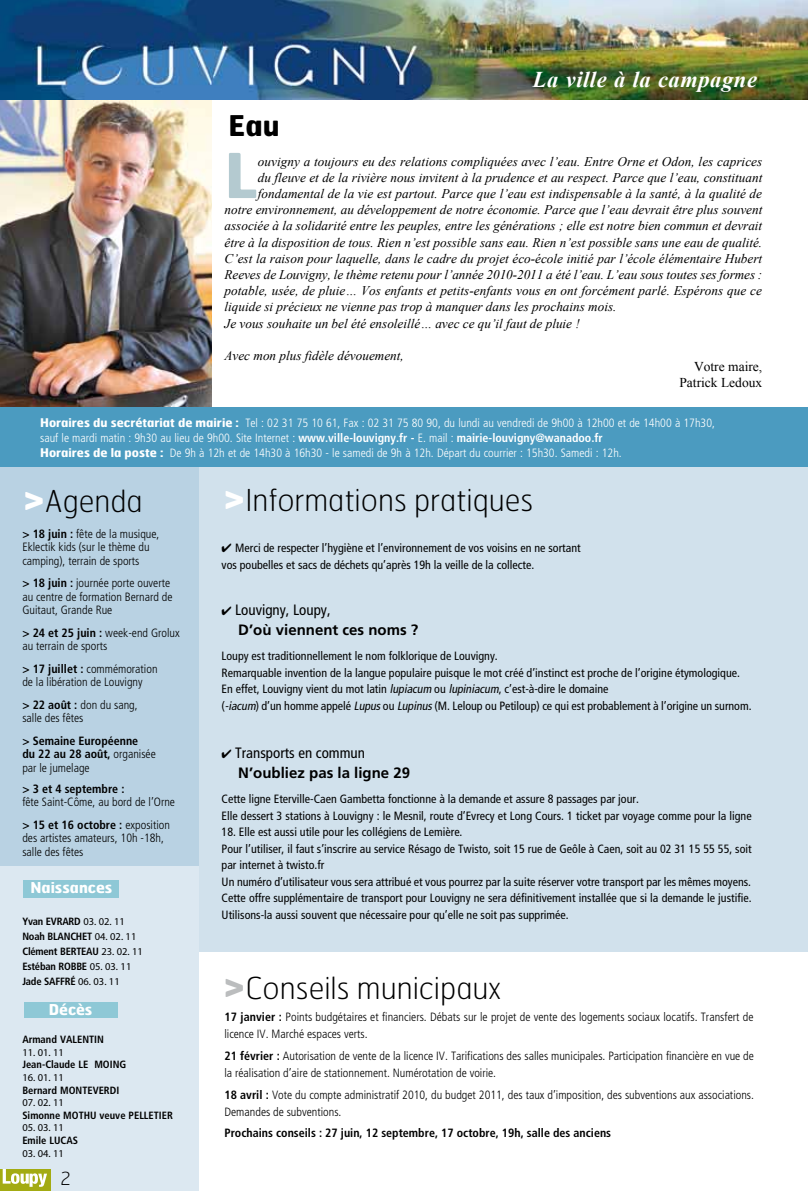
<style>
.page{position:relative;width:808px;height:1191px;background:#fff}
.page>*{position:absolute;margin:0;border:0;box-sizing:border-box;transform-origin:0 0}
.t1{font:700 61.65px "Hermes";color:#b4cad0}
.t2{font:100 30.15px "Hermes";color:#000}
.t3{font:700 28.5px "Hermes";color:#000}
.t4{font:italic 700 22.5px "Times New Roman";letter-spacing:.025em;color:#fff}
.t5{font:100 18px "Hermes";color:#000}
.t6{font:700 15px/19.5px "Frutiger";color:#000}
.t7{font:700 15px "Hermes";color:#fff}
.t8{font:13.5px/16.5px "Times New Roman";color:#000;text-align:right}
.t9{font:italic 13.2px "Times New Roman";color:#000}
.t10{font:condensed 12px/16.5px "Frutiger";color:#000}
.t11{font:300 condensed 12px/13.5px "Frutiger";color:#000}
.t12{font:300 condensed 12px/15px "Frutiger";color:#fff}
.t13{font:700 condensed 12px/13.5px "Frutiger";color:#000}
.t14{font:700 condensed 10.5px/15px "Frutiger";letter-spacing:-.02em;color:#000}
.t15{font:700 condensed 10.5px "Frutiger";color:#000}
.t16{font:10.5px "Myriad Pro";color:#000}
.s1{font-family:"Hermes";font-weight:700;font-stretch:normal}
.s2{font-weight:700}
.s3{font-weight:700;font-size:41.55px;color:#fff}
.s4{font-weight:300}
.s5{font-family:"Myriad Pro";font-weight:400;font-stretch:normal}
.s6{font-weight:400;font-stretch:condensed}
.s7{font-style:italic}
.s8{font-weight:700;font-size:41.55px;color:#bbbdbe}
</style>
<div class="page">
<img style="left:0;top:99px;width:211px;height:308px">
<div style="left:179px;top:435px;width:629px;height:517px;background:#d1e1ec"></div>
<div style="left:0;top:440px;width:198px;height:429px;background:#b9d2e3"></div>
<div style="left:0;top:866px;width:198px;height:325px;background:#dce8f1"></div>
<img style="left:0;top:0;width:808px;height:99px">
<div style="left:0;top:1169px;width:50px;height:22px;background:#a3ab12"></div>
<svg style="left:3px;top:1169px;width:44px;height:17px"></svg>
<div style="left:24px;top:880px;width:95px;height:17px;background:#8ec8d6"></div>
<div style="left:24px;top:1003px;width:93px;height:15px;background:#8ec8d6"></div>
<div style="left:0;top:407px;width:808px;height:60px;background:#4b9bc0"></div>
<h3 class="t3" style="left:229px;top:107px;width:52px">Eau</h3>
<h3 class="t4" style="left:533px;top:63px;width:226px">La ville à la campagne</h3>
<h1 class="t1" style="left:225px;top:135px;width:35px">L</h1>
<p class="t9" style="left:258px;top:152px;width:506px">ouvigny a toujours eu des relations compliquées avec l’eau. Entre Orne et Odon, les caprices</p>
<p class="t9" style="left:258px;top:168px;width:506px">du fleuve et de la rivière nous invitent à la prudence et au respect. Parce que l’eau, constituant</p>
<p class="t9" style="left:258px;top:184px;width:506px">fondamental de la vie est partout. Parce que l’eau est indispensable à la santé, à la qualité de</p>
<p class="t9" style="left:225px;top:201px;width:539px">notre environnement, au développement de notre économie. Parce que l’eau devrait être plus souvent</p>
<p class="t9" style="left:225px;top:217px;width:539px">associée à la solidarité entre les peuples, entre les générations ; elle est notre bien commun et devrait</p>
<p class="t9" style="left:225px;top:233px;width:539px">être à la disposition de tous. Rien n’est possible sans eau. Rien n’est possible sans une eau de qualité.</p>
<p class="t9" style="left:225px;top:249px;width:539px">C’est la raison pour laquelle, dans le cadre du projet éco-école initié par l’école élémentaire Hubert</p>
<p class="t9" style="left:225px;top:265px;width:539px">Reeves de Louvigny, le thème retenu pour l’année 2010-2011 a été l’eau. L’eau sous toutes ses formes :</p>
<p class="t9" style="left:225px;top:282px;width:539px">potable, usée, de pluie… Vos enfants et petits-enfants vous en ont forcément parlé. Espérons que ce</p>
<p class="t9" style="left:225px;top:298px;width:393px">liquide si précieux ne vienne pas trop à manquer dans les prochains mois.</p>
<p class="t9" style="left:225px;top:314px;width:357px">Je vous souhaite un bel été ensoleillé… avec ce qu’il faut de pluie !</p>
<p class="t9" style="left:225px;top:346px;width:181px">Avec mon plus fidèle dévouement,</p>
<p class="t8" style="left:679px;top:358px;width:84px">Votre maire,<br>Patrick Ledoux</p>
<p class="t12" style="left:40px;top:415px;width:676px"><span class="s1">Horaires du secrétariat de mairie :</span> Tel : 02 31 75 10 61, Fax : 02 31 75 80 90, du lundi au vendredi de 9h00 à 12h00 et de 14h00 à 17h30, sauf le mardi matin : 9h30 au lieu de 9h00. Site Internet : <span class="s2">www.ville-louvigny.fr -</span> E. mail : <span class="s2">mairie-louvigny@wanadoo.fr<br></span><span class="s1">Horaires de la poste :</span> De 9h à 12h et de 14h30 à 16h30 - le samedi de 9h à 12h. Départ du courrier : 15h30. Samedi : 12h.</p>
<h2 class="t2" style="left:22px;top:482px;width:122px"><span class="s3">&gt;</span>Agenda</h2>
<p class="t11" style="left:22px;top:527px;width:139px"><span class="s2">&gt; 18 juin :</span> fête de la musique,<br>Eklectik kids (sur le thème du camping), terrain de sports</p>
<p class="t11" style="left:22px;top:576px;width:152px"><span class="s2">&gt; 18 juin :</span> journée porte ouverte au centre de formation Bernard de<br>Guitaut, Grande Rue</p>
<p class="t11" style="left:22px;top:626px;width:159px"><span class="s2">&gt; 24 et 25 juin :</span> week-end Grolux au terrain de sports</p>
<p class="t11" style="left:22px;top:662px;width:137px"><span class="s2">&gt; 17 juillet :</span> commémoration de la libération de Louvigny</p>
<p class="t11" style="left:22px;top:698px;width:117px"><span class="s2">&gt; 22 août :</span> don du sang, salle des fêtes</p>
<p class="t13" style="left:22px;top:734px;width:135px">&gt; Semaine Européenne<br>du 22 au 28 août, <span class="s4">organisée par le jumelage</span></p>
<p class="t13" style="left:22px;top:782px;width:104px">&gt; 3 et 4 septembre :</p>
<p class="t11" style="left:22px;top:791px;width:154px;line-height:22.5px">fête Saint-Côme, au bord de l’Orne <span class="s2">&gt; 15 et 16 octobre :</span> exposition</p>
<p class="t11" style="left:22px;top:831px;width:143px">des artistes amateurs, 10h -18h, salle des fêtes</p>
<p class="t7" style="left:30px;top:877px;width:83px">Naissances</p>
<p class="t14" style="left:22px;top:914px;width:122px">Yvan EVRARD <span class="s5">03. 02. 11<br></span>Noah BLANCHET <span class="s5">04. 02. 11<br></span>Clément BERTEAU <span class="s5">23. 02. 11<br></span>Estéban ROBBE <span class="s5">05. 03. 11<br></span>Jade SAFFRÉ <span class="s5">06. 03. 11</span></p>
<p class="t7" style="left:49px;top:1000px;width:45px">Décès</p>
<p class="t15" style="left:22px;top:1033px;width:83px">Armand VALENTIN</p>
<p class="t16" style="left:22px;top:1045px;width:43px">11. 01. 11</p>
<p class="t15" style="left:22px;top:1058px;width:105px">Jean-Claude LE MOING</p>
<p class="t16" style="left:22px;top:1071px;width:43px">16. 01. 11</p>
<p class="t15" style="left:22px;top:1083px;width:98px">Bernard MONTEVERDI</p>
<p class="t16" style="left:22px;top:1096px;width:43px">07. 02. 11</p>
<p class="t15" style="left:22px;top:1109px;width:152px">Simonne MOTHU veuve PELLETIER</p>
<p class="t16" style="left:22px;top:1121px;width:43px">05. 03. 11</p>
<p class="t15" style="left:22px;top:1134px;width:57px">Emile LUCAS</p>
<p class="t16" style="left:22px;top:1146px;width:43px">03. 04. 11</p>
<h3 class="t5" style="left:61px;top:1167px;width:12px">2</h3>
<h2 class="t2" style="left:223px;top:481px;width:312px"><span class="s3">&gt;</span>Informations pratiques</h2>
<p class="t10" style="left:222px;top:540px;width:361px">✔ Merci de respecter l’hygiène et l’environnement de vos voisins en ne sortant vos poubelles et sacs de déchets qu’après 19h la veille de la collecte.</p>
<p class="t6" style="left:238px;top:600px;width:182px;text-indent:-17px">✔ <span class="s6">Louvigny, Loupy,<br></span>D’où viennent ces noms ?</p>
<p class="t10" style="left:222px;top:648px;width:531px">Loupy est traditionnellement le nom folklorique de Louvigny.<br>Remarquable invention de la langue populaire puisque le mot créé d’instinct est proche de l’origine étymologique.<br>En effet, Louvigny vient du mot latin <span class="s7">lupiacum</span> ou <span class="s7">lupiniacum</span>, c’est-à-dire le domaine<br>(<span class="s7">-iacum</span>) d’un homme appelé <span class="s7">Lupus</span>ou <span class="s7">Lupinus</span>(M. Leloup ou Petiloup) ce qui est probablement à l’origine un surnom.</p>
<p class="t6" style="left:238px;top:743px;width:173px;text-indent:-17px">✔ <span class="s6">Transports en commun<br></span>N’oubliez pas la ligne 29</p>
<p class="t10" style="left:222px;top:791px;width:531px">Cette ligne Eterville-Caen Gambetta fonctionne à la demande et assure 8 passages par jour.<br>Elle dessert 3 stations à Louvigny : le Mesnil, route d’Evrecy et Long Cours. 1 ticket par voyage comme pour la ligne</p>
<p class="t10" style="left:222px;top:824px;width:531px">18. Elle est aussi utile pour les collégiens de Lemière.<br>Pour l’utiliser, il faut s’inscrire au service Résago de Twisto, soit 15 rue de Geôle à Caen, soit au 02 31 15 55 55, soit par internet à twisto.fr<br>Un numéro d’utilisateur vous sera attribué et vous pourrez par la suite réserver votre transport par les mêmes moyens.<br>Cette offre supplémentaire de transport pour Louvigny ne sera définitivement installée que si la demande le justifie.<br>Utilisons-la aussi souvent que nécessaire pour qu’elle ne soit pas supprimée.</p>
<h2 class="t2" style="left:223px;top:969px;width:279px"><span class="s8">&gt;</span>Conseils municipaux</h2>
<p class="t11" style="left:225px;top:1009px;width:530px;line-height:16.5px"><span class="s2">17 janvier :</span> Points budgétaires et financiers. Débats sur le projet de vente des logements sociaux locatifs. Transfert de licence IV. Marché espaces verts.</p>
<p class="t11" style="left:225px;top:1048px;width:531px;line-height:16.5px"><span class="s2">21 février :</span> Autorisation de vente de la licence IV. Tarifications des salles municipales. Participation financière en vue de la réalisation d’aire de stationnement. Numérotation de voirie.</p>
<p class="t11" style="left:225px;top:1087px;width:531px;line-height:16.5px"><span class="s2">18 avril :</span> Vote du compte administratif 2010, du budget 2011, des taux d’imposition, des subventions aux associations.<br>Demandes de subventions.</p>
<p class="t13" style="left:225px;top:1125px;width:388px">Prochains conseils : 27 juin, 12 septembre, 17 octobre, 19h, salle des anciens</p>
</div>
